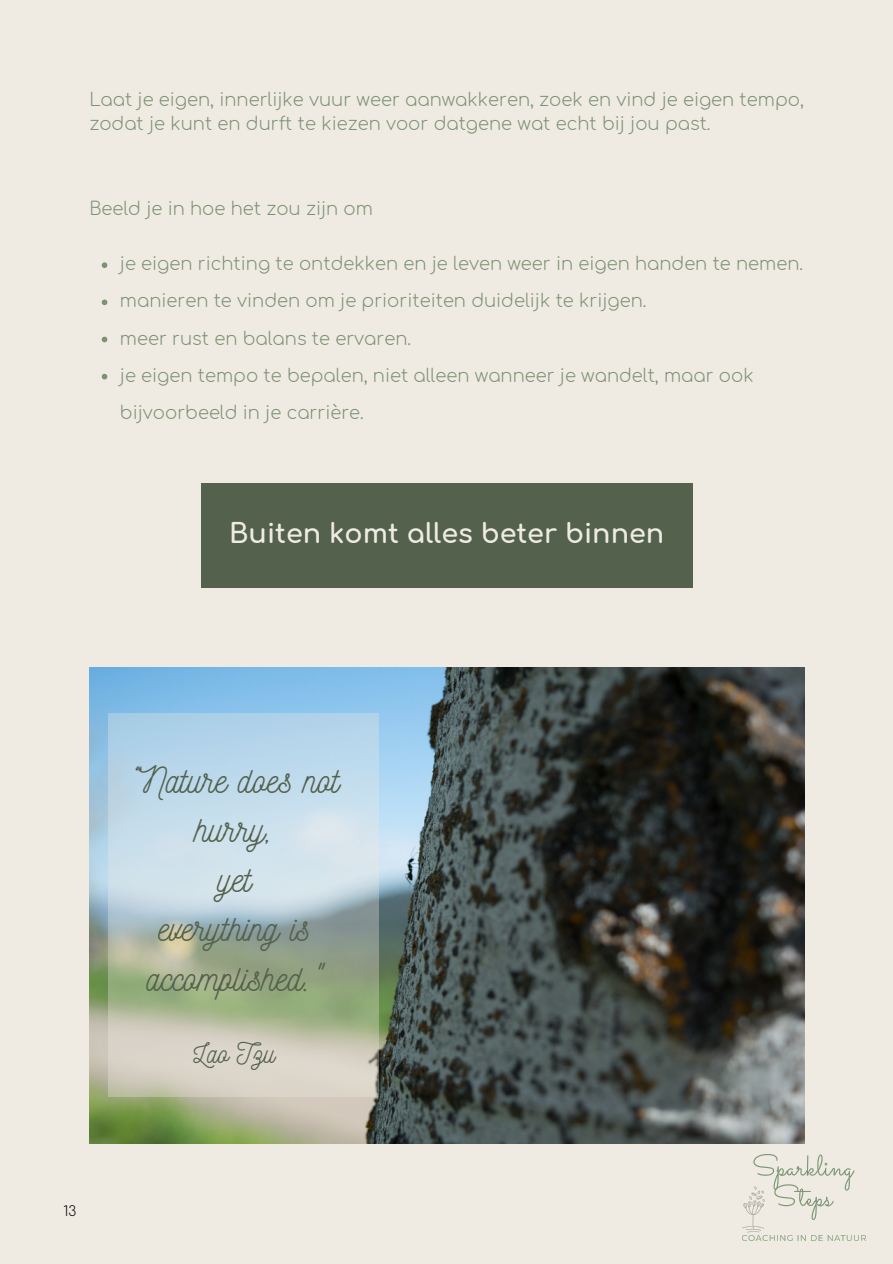
<style>
.page{position:relative;width:893px;height:1264px;background:#fff}
.page>*{position:absolute;margin:0;border:0;box-sizing:border-box;transform-origin:0 0}
.t1{font:36px/49.5px "Nickainley";color:#53614d;text-align:center}
.t2{font:700 27px "Comfortaa";color:#efebe2}
.t3{font:27px "Nickainley";color:#53614d}
.t4{font:300 18px/37.2px "Comfortaa";color:#7d9174}
.t5{font:300 13.5px "Comfortaa";color:#000}
</style>
<div class="page">
<div style="left:0;top:0;width:892px;height:1263px;background:#efebe2"></div>
<img style="left:89px;top:667px;width:715px;height:476px">
<svg style="left:108px;top:713px;width:271px;height:383px;background:#bacac7"></svg>
<div style="left:201px;top:483px;width:491px;height:104px;background:#53614d"></div>
<svg style="left:102px;top:262px;width:5px;height:6px"></svg>
<svg style="left:102px;top:299px;width:5px;height:6px"></svg>
<svg style="left:102px;top:337px;width:5px;height:5px"></svg>
<svg style="left:102px;top:374px;width:5px;height:5px"></svg>
<img style="left:742px;top:1154px;width:123px;height:86px">
<h2 class="t4" style="left:89px;top:87px;width:716px;line-height:24.8px">Laat je eigen, innerlijke vuur weer aanwakkeren, zoek en vind je eigen tempo, zodat je kunt en durft te kiezen voor datgene wat echt bij jou past.</h2>
<p class="t4" style="left:89px;top:191px;width:285px">Beeld je in hoe het zou zijn om</p>
<p class="t4" style="left:120px;top:246px;width:684px">je eigen richting te ontdekken en je leven weer in eigen handen te nemen.</p>
<p class="t4" style="left:120px;top:283px;width:528px">manieren te vinden om je prioriteiten duidelijk te krijgen.</p>
<p class="t4" style="left:120px;top:320px;width:293px">meer rust en balans te ervaren.</p>
<p class="t4" style="left:120px;top:357px;width:635px">je eigen tempo te bepalen, niet alleen wanneer je wandelt, maar ook bijvoorbeeld in je carrière.</p>
<h1 class="t2" style="left:229px;top:519px;width:436px">Buiten komt alles beter binnen</h1>
<h3 class="t5" style="left:64px;top:1203px;width:14px">13</h3>
<p class="t1" style="left:129px;top:753px;width:212px">“Nature does not hurry,<br>yet<br>everything is accomplished."</p>
<p class="t3" style="left:193px;top:1035px;width:83px">Lao Tzu</p>
</div>
